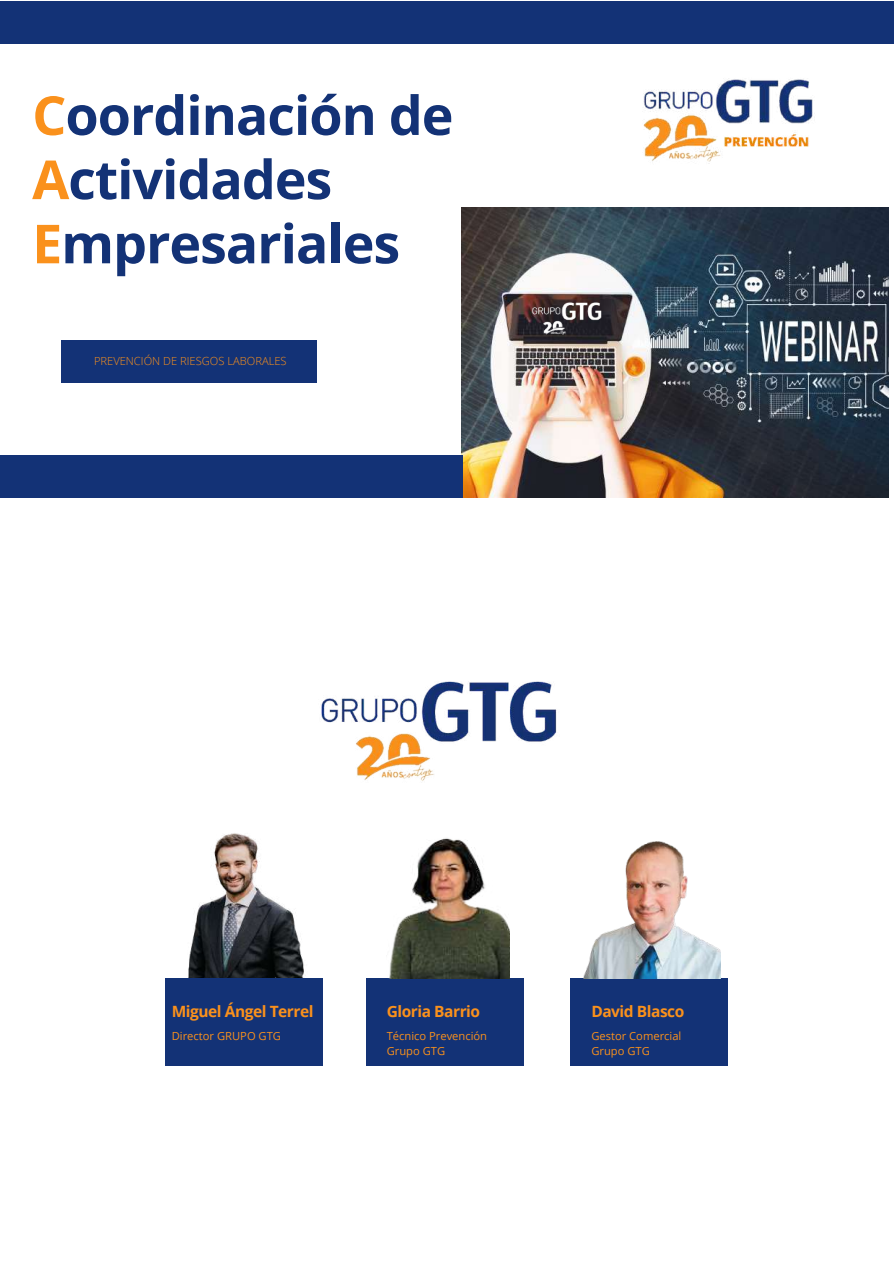
<style>
.page{position:relative;width:894px;height:1264px;background:#fff}
.page>*{position:absolute;margin:0;border:0;box-sizing:border-box;transform-origin:0 0}
.t1{font:700 53.85px/64.2px "Open Sans";letter-spacing:-.02em;color:#133276}
.t2{font:700 15.45px "Open Sans";letter-spacing:-.03em;color:#fa911c}
.t3{font:11.1px/15.3px "Open Sans";color:#fa911c}
.t4{font:300 11.1px "Open Sans";color:#fa911c}
.s1{color:#fa911c}
</style>
<div class="page">
<div style="left:61px;top:340px;width:256px;height:42px;background:#133276"></div>
<img style="left:602px;top:78px;width:281px;height:130px">
<img style="left:461px;top:208px;width:427px;height:289px">
<img style="left:523px;top:293px;width:90px;height:46px">
<div style="left:0;top:1px;width:893px;height:43px;background:#133276"></div>
<div style="left:0;top:455px;width:462px;height:43px;background:#133276"></div>
<div style="left:165px;top:978px;width:158px;height:87px;background:#133276"></div>
<div style="left:366px;top:978px;width:157px;height:87px;background:#133276"></div>
<div style="left:570px;top:978px;width:158px;height:87px;background:#133276"></div>
<img style="left:188px;top:833px;width:116px;height:145px">
<img style="left:583px;top:841px;width:137px;height:137px">
<img style="left:321px;top:681px;width:236px;height:100px">
<img style="left:389px;top:838px;width:120px;height:140px">
<h1 class="t1" style="left:32px;top:82px;width:422px"><span class="s1">C</span>oordinación de<br><span class="s1">A</span>ctividades<br><span class="s1">E</span>mpresariales</h1>
<p class="t4" style="left:94px;top:353px;width:194px">PREVENCIÓN DE RIESGOS LABORALES</p>
<h2 class="t2" style="left:172px;top:1000px;width:143px">Miguel Ángel Terrel</h2>
<p class="t3" style="left:172px;top:1028px;width:111px">Director GRUPO GTG</p>
<h2 class="t2" style="left:386px;top:1000px;width:95px">Gloria Barrio</h2>
<p class="t3" style="left:386px;top:1028px;width:102px">Técnico Prevención<br>Grupo GTG</p>
<h2 class="t2" style="left:591px;top:1000px;width:94px">David Blasco</h2>
<p class="t3" style="left:591px;top:1028px;width:92px">Gestor Comercial<br>Grupo GTG</p>
</div>
